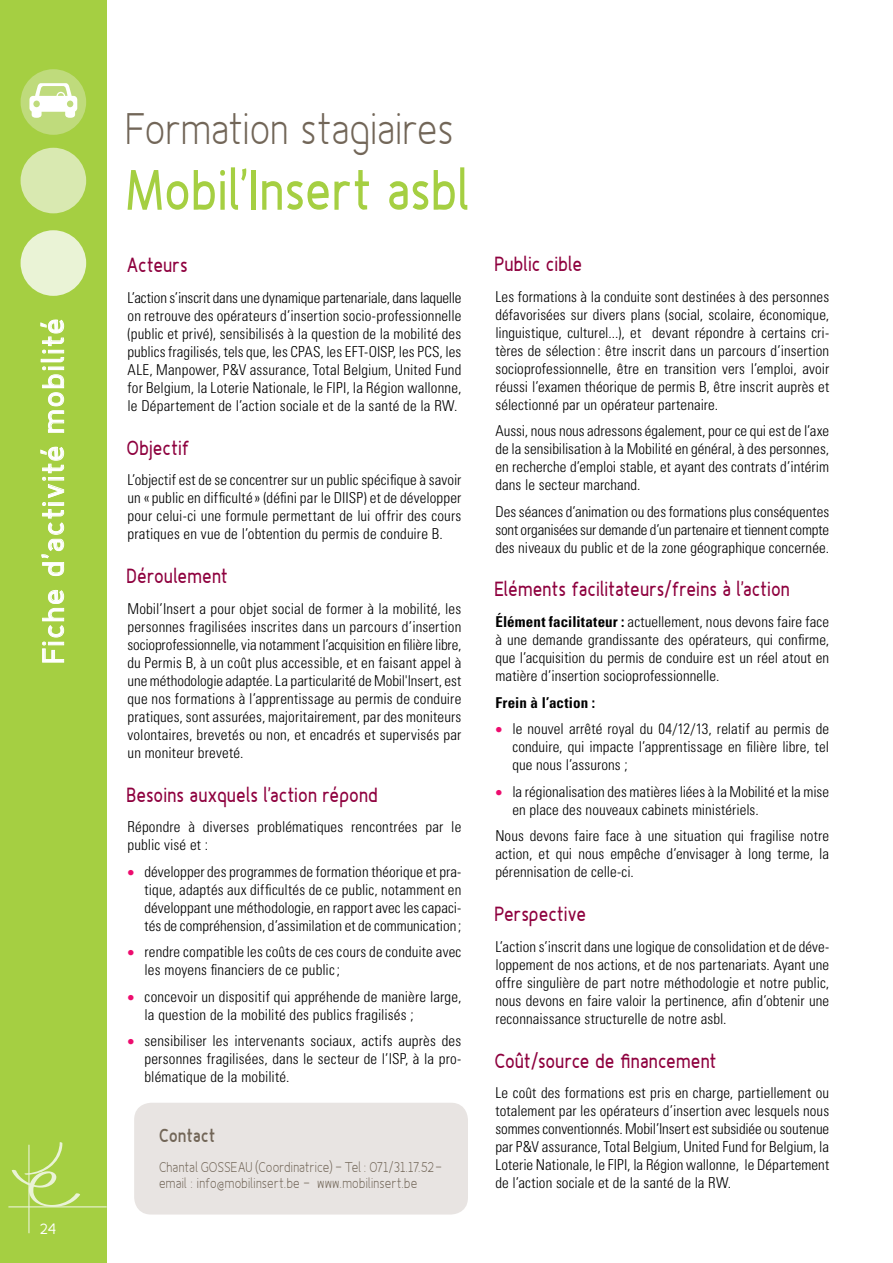
<style>
.page{position:relative;width:893px;height:1263px;background:#fff}
.page>*{position:absolute;margin:0;border:0;box-sizing:border-box;transform-origin:0 0}
.t1{font:54px "Fineness Pro Bold Cond";letter-spacing:.005em;color:#a5cf42}
.t2{font:42px "Fineness Pro Light Cond";letter-spacing:.005em;color:#726658}
.t3{font:700 30px "Fineness Pro";letter-spacing:.07em;color:#fff}
.t4{font:19.5px "Fineness Pro Bold Cond";letter-spacing:.005em;color:#8e003e}
.t5{font:18px "Fineness Pro Black Cond";letter-spacing:.005em;color:#726658}
.t6{font:300 condensed 15px/18px "Univers LT Std";letter-spacing:.005em;color:#000;text-align:justify}
.t7{font:700 condensed 15px "Univers LT Std";letter-spacing:.01em;color:#000}
.t8{font:15px "Fineness Pro";color:#fff}
.t9{font:13.5px/16.5px "Fineness Pro Light Cond";letter-spacing:.01em;color:#726658}
.s1{color:#ed0c6e}
.s2{font-weight:700}
</style>
<div class="page">
<div style="left:0;top:0;width:106px;height:1263px;background:#a5cf42"></div>
<svg style="left:12px;top:1142px;width:68px;height:64px"></svg>
<hr style="left:28px;top:1145px;width:2px;height:88px;background:#eaf3d6">
<hr style="left:8px;top:1206px;width:99px;height:1px;background:#eaf3d6">
<div style="left:21px;top:69px;width:65px;height:66px;background:#bfdb7c;border-radius:50%"></div>
<div style="left:21px;top:148px;width:65px;height:65px;background:#d9e9b1;border-radius:50%"></div>
<div style="left:21px;top:230px;width:65px;height:66px;background:#eaf3d6;border-radius:50%"></div>
<svg style="left:42px;top:590px;width:22px;height:73px"></svg>
<svg style="left:40px;top:447px;width:24px;height:129px"></svg>
<svg style="left:40px;top:320px;width:24px;height:113px"></svg>
<svg style="left:29px;top:83px;width:48px;height:35px"></svg>
<div style="left:134px;top:1103px;width:334px;height:111px;background:#e8e4e2;border-radius:17px"></div>
<h3 class="t3" style="left:35px;top:662px;width:347px;rotate:-90deg">Fiche d’activité mobilité</h3>
<p class="t8" style="left:40px;top:1219px;width:18px">24</p>
<h2 class="t2" style="left:128px;top:103px;width:330px">Formation stagiaires</h2>
<h1 class="t1" style="left:128px;top:156px;width:346px">Mobil’Insert asbl</h1>
<h3 class="t4" style="left:128px;top:253px;width:62px">Acteurs</h3>
<p class="t6" style="left:128px;top:288px;width:335px">L’action s’inscrit dans une dynamique partenariale, dans laquelle on retrouve des opérateurs d’insertion socio-professionnelle (public et privé), sensibilisés à la question de la mobilité des publics fragilisés, tels que, les CPAS, les EFT-OISP, les PCS, les ALE, Manpower, P&amp;V assurance, Total Belgium, United Fund for Belgium, la Loterie Nationale, le FIPI, la Région wallonne, le Département de l’action sociale et de la santé de la RW.</p>
<h3 class="t4" style="left:128px;top:435px;width:65px">Objectif</h3>
<p class="t6" style="left:128px;top:471px;width:335px">L’objectif est de se concentrer sur un public spécifique à savoir un « public en difficulté » (défini par le DIISP) et de développer pour celui-ci une formule permettant de lui offrir des cours pratiques en vue de l’obtention du permis de conduire B.</p>
<h3 class="t4" style="left:128px;top:564px;width:103px">Déroulement</h3>
<p class="t6" style="left:128px;top:599px;width:335px">Mobil’Insert a pour objet social de former à la mobilité, les personnes fragilisées inscrites dans un parcours d’insertion socioprofessionnelle, via notamment l’acquisition en filière libre, du Permis B, à un coût plus accessible, et en faisant appel à une méthodologie adaptée. La particularité de Mobil'Insert, est que nos formations à l’apprentissage au permis de conduire pratiques, sont assurées, majoritairement, par des moniteurs volontaires, brevetés ou non, et encadrés et supervisés par un moniteur breveté.</p>
<h3 class="t4" style="left:128px;top:782px;width:253px">Besoins auxquels l’action répond</h3>
<p class="t6" style="left:128px;top:818px;width:335px">Répondre à diverses problématiques rencontrées par le public visé et :</p>
<p class="t6" style="left:145px;top:862px;width:318px;text-indent:-17px"><span class="s1">•</span> développer des programmes de formation théorique et pra&shy;tique, adaptés aux difficultés de ce public, notamment en développant une méthodologie, en rapport avec les capaci&shy;tés de compréhension, d’assimilation et de communication ;</p>
<p class="t6" style="left:145px;top:943px;width:318px;text-indent:-17px"><span class="s1">•</span> rendre compatible les coûts de ces cours de conduite avec les moyens financiers de ce public;</p>
<p class="t6" style="left:145px;top:988px;width:318px;text-indent:-17px"><span class="s1">•</span> concevoir un dispositif qui appréhende de manière large, la question de la mobilité des publics fragilisés ;</p>
<p class="t6" style="left:145px;top:1032px;width:318px;text-indent:-17px"><span class="s1">•</span> sensibiliser les intervenants sociaux, actifs auprès des personnes fragilisées, dans le secteur de l’ISP, à la pro&shy;blématique de la mobilité.</p>
<p class="t5" style="left:160px;top:1124px;width:58px">Contact</p>
<p class="t9" style="left:160px;top:1158px;width:284px">Chantal GOSSEAU (Coordinatrice) - Tel : 071/31.17.52- email : info@mobilinsert.be - www.mobilinsert.be</p>
<h3 class="t4" style="left:495px;top:252px;width:89px">Public cible</h3>
<p class="t6" style="left:495px;top:287px;width:335px">Les formations à la conduite sont destinées à des personnes défavorisées sur divers plans (social, scolaire, économique, linguistique, culturel...), et devant répondre à certains cri&shy;tères de sélection : être inscrit dans un parcours d’insertion socioprofessionnelle, être en transition vers l’emploi, avoir réussi l’examen théorique de permis B, être inscrit auprès et sélectionné par un opérateur partenaire.</p>
<p class="t6" style="left:495px;top:422px;width:335px">Aussi, nous nous adressons également, pour ce qui est de l’axe de la sensibilisation à la Mobilité en général, à des personnes, en recherche d’emploi stable, et ayant des contrats d’intérim dans le secteur marchand.</p>
<p class="t6" style="left:495px;top:502px;width:335px">Des séances d’animation ou des formations plus conséquentes sont organisées sur demande d’un partenaire et tiennent compte des niveaux du public et de la zone géographique concernée.</p>
<h3 class="t4" style="left:495px;top:577px;width:297px">Eléments facilitateurs/freins à l’action</h3>
<p class="t6" style="left:495px;top:613px;width:335px"><span class="s2">élément facilitateur :</span> actuellement, nous devons faire face à une demande grandissante des opérateurs, qui confirme, que l’acquisition du permis de conduire est un réel atout en matière d’insertion socioprofessionnelle.</p>
<p class="t7" style="left:495px;top:693px;width:101px">Frein à l’action :</p>
<p class="t6" style="left:512px;top:720px;width:318px;text-indent:-17px"><span class="s1">•</span> le nouvel arrêté royal du 04/12/13, relatif au permis de conduire, qui impacte l’apprentissage en filière libre, tel que nous l’assurons ;</p>
<p class="t6" style="left:512px;top:782px;width:318px;text-indent:-17px"><span class="s1">•</span> la régionalisation des matières liées à la Mobilité et la mise en place des nouveaux cabinets ministériels.</p>
<p class="t6" style="left:495px;top:827px;width:335px">Nous devons faire face à une situation qui fragilise notre action, et qui nous empêche d’envisager à long terme, la pérennisation de celle-ci.</p>
<h3 class="t4" style="left:495px;top:902px;width:93px">Perspective</h3>
<p class="t6" style="left:495px;top:937px;width:335px">L’action s’inscrit dans une logique de consolidation et de déve&shy;loppement de nos actions, et de nos partenariats. Ayant une offre singulière de part notre méthodologie et notre public, nous devons en faire valoir la pertinence, afin d’obtenir une reconnaissance structurelle de notre asbl.</p>
<h3 class="t4" style="left:495px;top:1048px;width:224px">Coût/source de financement</h3>
<p class="t6" style="left:495px;top:1084px;width:335px">Le coût des formations est pris en charge, partiellement ou totalement par les opérateurs d’insertion avec lesquels nous sommes conventionnés. Mobil’Insert est subsidiée ou soutenue par P&amp;V assurance, Total Belgium, United Fund for Belgium, la Loterie Nationale, le FIPI, la Région wallonne, le Département de l’action sociale et de la santé de la RW.</p>
</div>
